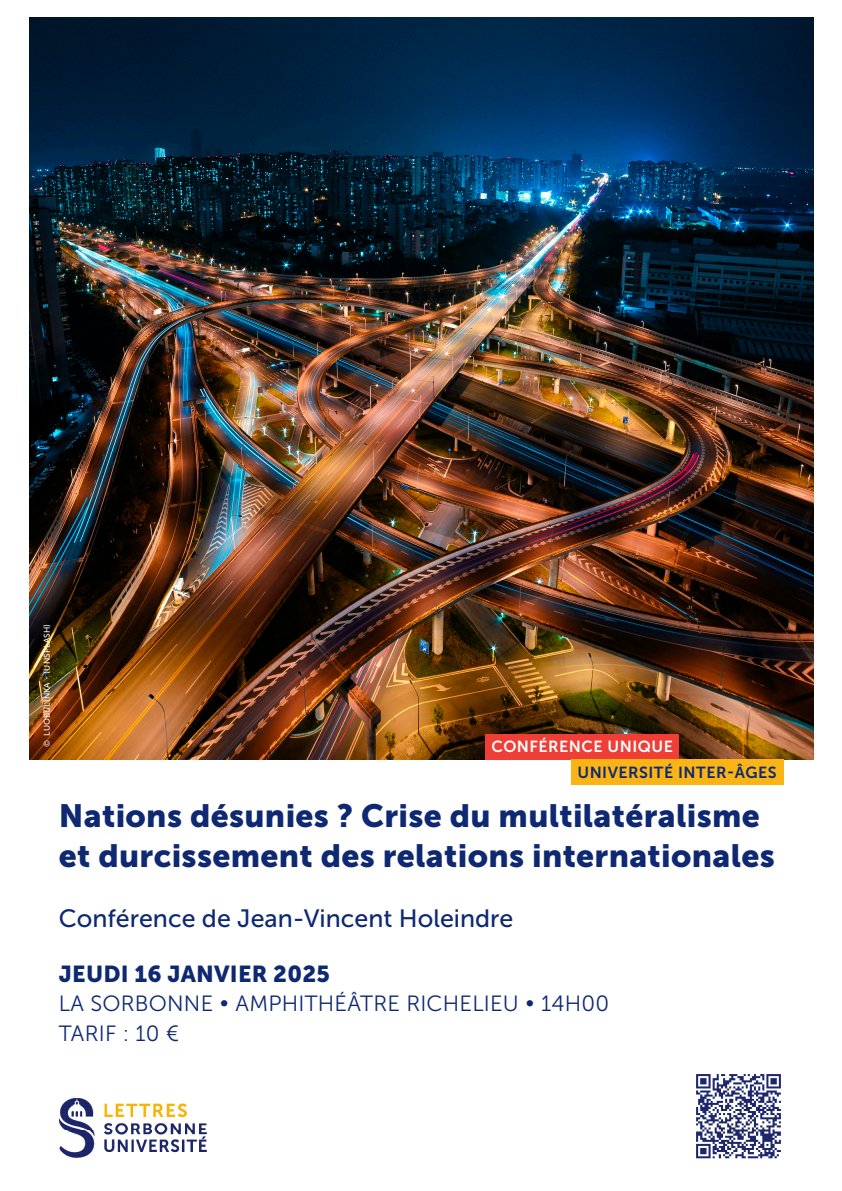
<style>
.page{position:relative;width:842px;height:1191px;background:#fff}
.page>*{position:absolute;margin:0;border:0;box-sizing:border-box;transform-origin:0 0}
.t1{font:32px/40px "Museo Sans 900";letter-spacing:.01em;color:#0e2971}
.t2{font:25px "Museo Sans 500";color:#0e2971}
.t3{font:23px "Museo Sans 900";letter-spacing:.01em;color:#0e2971}
.t4{font:22px "Museo Sans 300";letter-spacing:.01em;color:#0e2971}
.t5{font:16px "Museo Sans 700";letter-spacing:.03em;color:#0e2971}
.t6{font:16px "Museo Sans 700";letter-spacing:.03em;color:#fff}
.t7{font:8.4px "Museo Sans 500";letter-spacing:.01em;color:#fff}
.s1{font-family:"Museo Sans 300"}
</style>
<div class="page">
<img style="left:29px;top:17px;width:785px;height:742px">
<img style="left:60px;top:1098px;width:146px;height:59px">
<img style="left:696px;top:1074px;width:85px;height:85px">
<div style="left:485px;top:734px;width:194px;height:25px;background:#ee3e35"></div>
<div style="left:570px;top:759px;width:213px;height:26px;background:#fbb416"></div>
<p class="t7" style="left:42px;top:747px;width:125px;rotate:-90deg"><span class="s1">©</span> LUOBULINKA - (UNSPLASH)</p>
<p class="t6" style="left:491px;top:738px;width:183px">CONFÉRENCE UNIQUE</p>
<p class="t5" style="left:577px;top:763px;width:201px">UNIVERSITÉ INTER-ÂGES</p>
<p class="t1" style="left:59px;top:795px;width:717px">Nations désunies ? Crise du multilatéralisme et durcissement des relations internationales</p>
<p class="t2" style="left:59px;top:904px;width:456px">Conférence de Jean-Vincent Holeindre</p>
<p class="t3" style="left:59px;top:961px;width:272px">JEUDI 16 JANVIER 2025</p>
<p class="t4" style="left:59px;top:992px;width:552px">LA SORBONNE • AMPHITHÉÂTRE RICHELIEU • 14H00</p>
<p class="t4" style="left:59px;top:1021px;width:122px">TARIF : 10 €</p>
</div>
